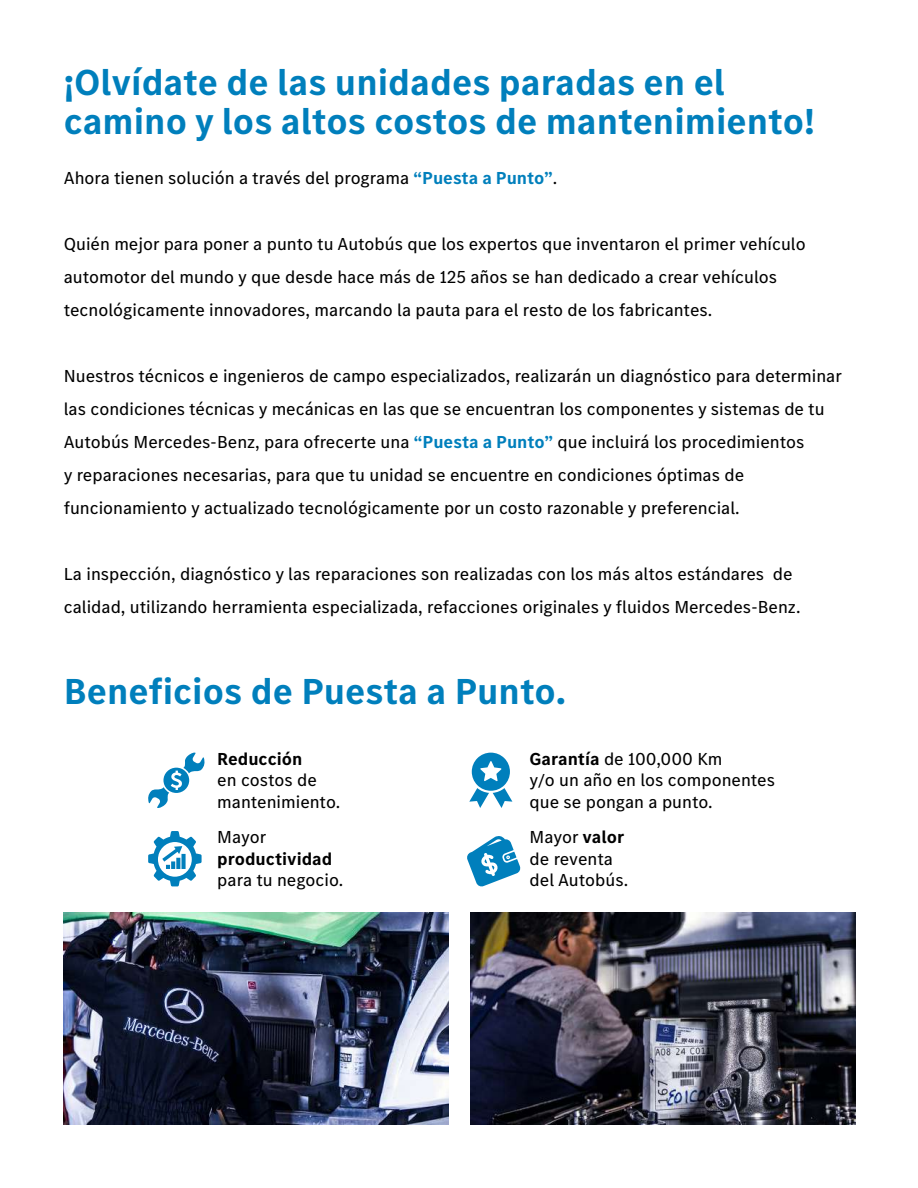
<style>
.page{position:relative;width:918px;height:1188px;background:#fff}
.page>*{position:absolute;margin:0;border:0;box-sizing:border-box;transform-origin:0 0}
.t1{font:700 37.5px/39px "MB Corpo S Text";color:#007fbc}
.t2{font:18px/33px "MB Corpo S Text";color:#000}
.t3{font:700 18px "MB Corpo S Text";color:#000}
.s1{font-weight:700;color:#007fbc}
.s2{font-weight:700}
</style>
<div class="page">
<img style="left:64px;top:912px;width:384px;height:212px">
<img style="left:471px;top:912px;width:384px;height:212px">
<svg style="left:148px;top:753px;width:57px;height:55px"></svg>
<svg style="left:148px;top:831px;width:54px;height:55px"></svg>
<div style="left:181px;top:854px;width:5px;height:15px;background:#007fbc"></div>
<svg style="left:176px;top:858px;width:4px;height:11px"></svg>
<svg style="left:469px;top:753px;width:43px;height:55px"></svg>
<svg style="left:467px;top:836px;width:54px;height:51px"></svg>
<h1 class="t1" style="left:64px;top:62px;width:753px">¡Olvídate de las unidades paradas en el camino y los altos costos de mantenimiento!</h1>
<p class="t2" style="left:64px;top:161px;width:495px">Ahora tienen solución a través del programa <span class="s1">“Puesta a Punto”</span>.</p>
<p class="t2" style="left:64px;top:227px;width:744px">Quién mejor para poner a punto tu Autobús que los expertos que inventaron el primer vehículo automotor del mundo y que desde hace más de 125 años se han dedicado a crear vehículos tecnológicamente innovadores, marcando la pauta para el resto de los fabricantes.</p>
<p class="t2" style="left:64px;top:359px;width:780px">Nuestros técnicos e ingenieros de campo especializados, realizarán un diagnóstico para determinar las condiciones técnicas y mecánicas en las que se encuentran los componentes y sistemas de tu Autobús Mercedes-Benz, para ofrecerte una <span class="s1">“Puesta a Punto”</span> que incluirá los procedimientos<br>y reparaciones necesarias, para que tu unidad se encuentre en condiciones óptimas de funcionamiento y actualizado tecnológicamente por un costo razonable y preferencial.</p>
<p class="t2" style="left:64px;top:557px;width:738px">La inspección, diagnóstico y las reparaciones son realizadas con los más altos estándares de calidad, utilizando herramienta especializada, refacciones originales y fluidos Mercedes-Benz.</p>
<h1 class="t1" style="left:64px;top:671px;width:504px">Beneficios de Puesta a Punto.</h1>
<p class="t3" style="left:217px;top:747px;width:87px">Reducción</p>
<p class="t2" style="left:217px;top:769px;width:124px;line-height:21.6px">en costos de mantenimiento.</p>
<p class="t2" style="left:217px;top:820px;width:51px">Mayor</p>
<p class="t3" style="left:217px;top:847px;width:117px">productividad</p>
<p class="t2" style="left:217px;top:863px;width:127px">para tu negocio.</p>
<p class="t2" style="left:530px;top:747px;width:247px;line-height:21.6px"><span class="s2">Garantía</span> de 100,000 Km<br>y/o un año en los componentes que se pongan a punto.</p>
<p class="t2" style="left:530px;top:826px;width:100px;line-height:21.6px">Mayor <span class="s2">valor </span>de reventa del Autobús.</p>
</div>
